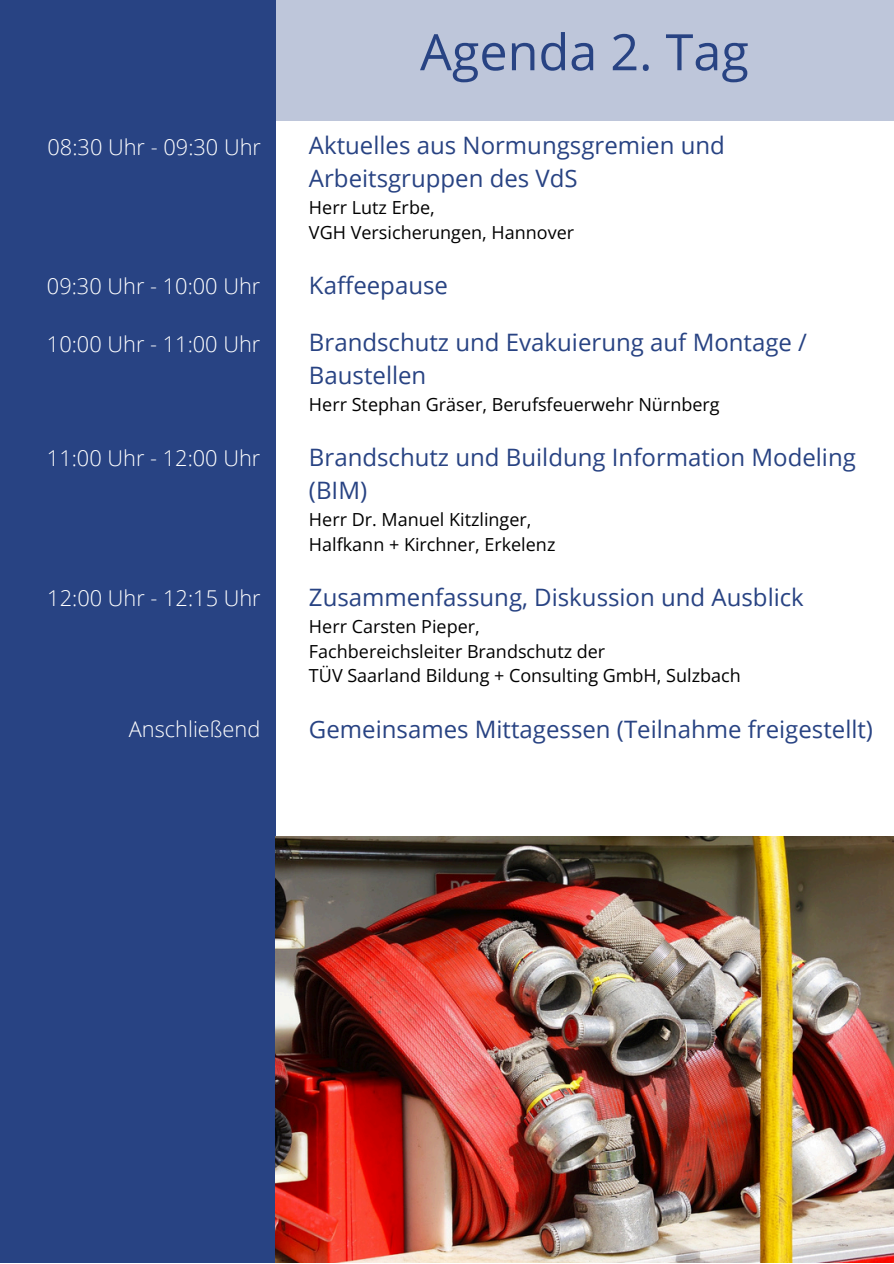
<style>
.page{position:relative;width:894px;height:1264px;background:#fff}
.page>*{position:absolute;margin:0;border:0;box-sizing:border-box;transform-origin:0 0}
.t1{font:50.25px "Open Sans";color:#284383}
.t2{font:24px/32.7px "Open Sans";color:#284383}
.t3{font:300 21.75px "Open Sans";color:#fff}
.t4{font:18px/24.8px "Open Sans";color:#000}
</style>
<div class="page">
<div style="left:275px;top:0;width:618px;height:121px;background:#bec6da"></div>
<div style="left:0;top:0;width:275px;height:1262px;background:#284383"></div>
<img style="left:275px;top:836px;width:618px;height:426px">
<h2 class="t3" style="left:48px;top:132px;width:215px">08:30 Uhr - 09:30 Uhr</h2>
<p class="t3" style="left:47px;top:271px;width:215px">09:30 Uhr - 10:00 Uhr</p>
<p class="t3" style="left:47px;top:328px;width:215px">10:00 Uhr - 11:00 Uhr</p>
<p class="t3" style="left:47px;top:442px;width:215px">11:00 Uhr - 12:00 Uhr</p>
<p class="t3" style="left:47px;top:582px;width:215px">12:00 Uhr - 12:15 Uhr</p>
<h2 class="t3" style="left:129px;top:713px;width:133px">Anschließend</h2>
<p class="t1" style="left:420px;top:17px;width:330px">Agenda 2. Tag</p>
<h2 class="t2" style="left:309px;top:129px;width:417px">Aktuelles aus Normungsgremien und<br>Arbeitsgruppen des VdS</h2>
<h2 class="t4" style="left:309px;top:195px;width:266px">Herr Lutz Erbe,<br>VGH Versicherungen, Hannover</h2>
<h2 class="t2" style="left:309px;top:268px;width:140px">Kaffeepause</h2>
<h2 class="t2" style="left:309px;top:326px;width:499px">Brandschutz und Evakuierung auf Montage /<br>Baustellen</h2>
<h2 class="t4" style="left:309px;top:392px;width:412px">Herr Stephan Gräser, Berufsfeuerwehr Nürnberg</h2>
<h2 class="t2" style="left:309px;top:440px;width:548px">Brandschutz und Buildung Information Modeling (BIM)</h2>
<h2 class="t4" style="left:309px;top:506px;width:248px">Herr Dr. Manuel Kitzlinger,<br>Halfkann + Kirchner, Erkelenz</h2>
<h2 class="t2" style="left:309px;top:580px;width:496px">Zusammenfassung, Diskussion und Ausblick</h2>
<h2 class="t4" style="left:309px;top:613px;width:172px">Herr Carsten Pieper,</h2>
<h1 class="t4" style="left:309px;top:638px;width:298px">Fachbereichsleiter Brandschutz der</h1>
<h2 class="t4" style="left:309px;top:663px;width:433px">TÜV Saarland Bildung + Consulting GmbH, Sulzbach</h2>
<h2 class="t2" style="left:309px;top:711px;width:565px">Gemeinsames Mittagessen (Teilnahme freigestellt)</h2>
</div>
